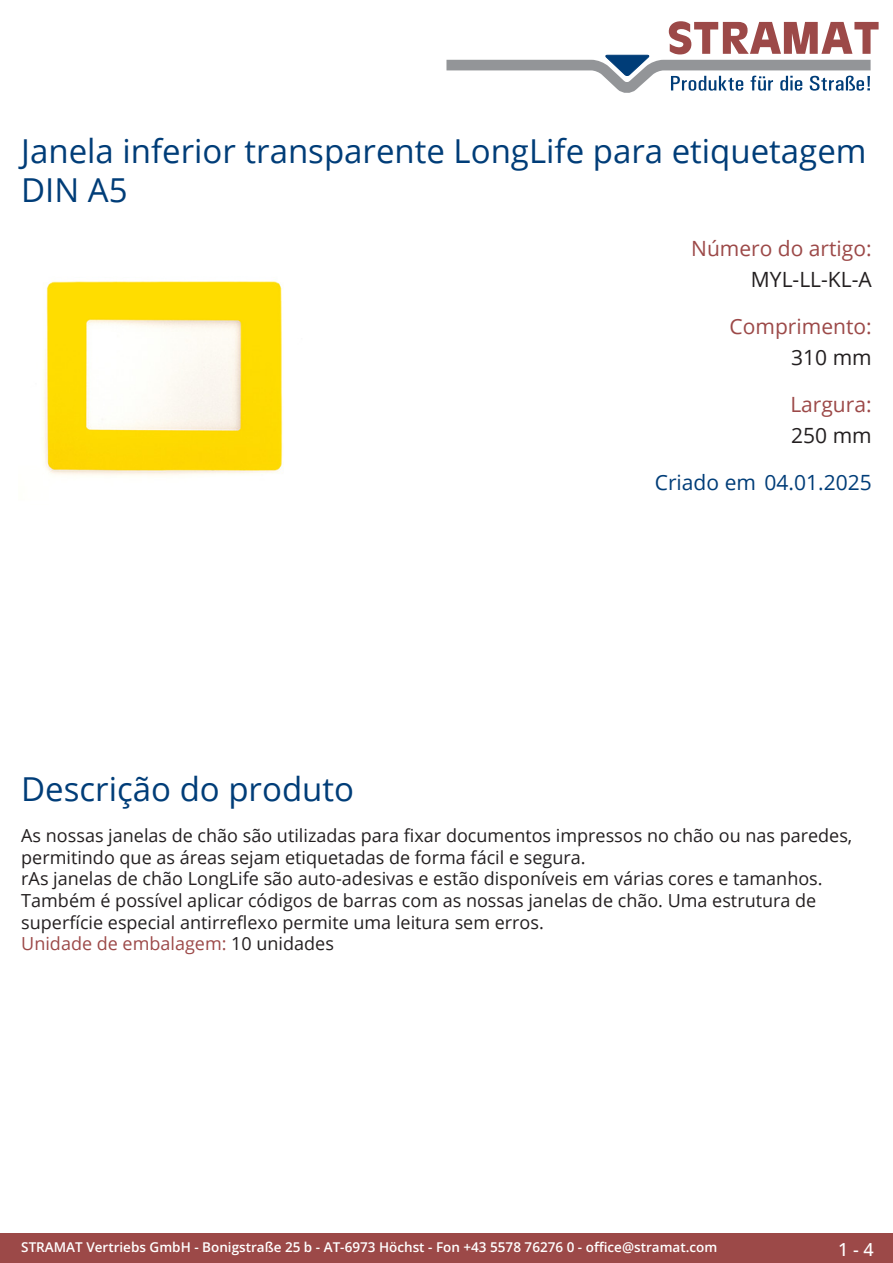
<style>
.page{position:relative;width:893px;height:1263px;background:#fff}
.page>*{position:absolute;margin:0;border:0;box-sizing:border-box;transform-origin:0 0}
.Produkttitel{font:33px/39.6px "Open Sans";color:#003d78}
.TechDaten_Überschrif{font:21px "Open Sans";color:#9c4948}
.TechDaten_Inhalt{font:21px "Open Sans";color:#231f20}
.Erstellungsdatum{font:21px "Open Sans";color:#003d78}
.Beschreibung_Text{font:18px/21.6px "Open Sans";color:#231f20}
.t1{font:500 18px "Open Sans";color:#fff}
.t2{font:600 13.5px "Open Sans";color:#fff}
.s1{color:#9c4948}
</style>
<div class="page">
<div style="left:0;top:1233px;width:893px;height:30px;background:#9c4948"></div>
<svg style="left:446px;top:21px;width:433px;height:72px"></svg>
<img style="left:43px;top:281px;width:240px;height:195px">
<p class="Produkttitel" style="left:21px;top:130px;width:847px">Janela inferior transparente LongLife para etiquetagem<br>DIN A5</p>
<p class="TechDaten_Überschrif" style="left:691px;top:234px;width:182px">Número do artigo:</p>
<p class="TechDaten_Inhalt" style="left:751px;top:265px;width:122px">MYL-LL-KL-A</p>
<p class="TechDaten_Überschrif" style="left:730px;top:312px;width:144px">Comprimento:</p>
<p class="TechDaten_Inhalt" style="left:791px;top:343px;width:82px">310 mm</p>
<p class="TechDaten_Überschrif" style="left:790px;top:390px;width:83px">Largura:</p>
<p class="TechDaten_Inhalt" style="left:791px;top:421px;width:82px">250 mm</p>
<p class="Erstellungsdatum" style="left:655px;top:468px;width:218px">Criado em 04.01.2025</p>
<p class="Produkttitel" style="left:21px;top:768px;width:334px">Descrição do produto</p>
<p class="Beschreibung_Text" style="left:21px;top:824px;width:833px">As nossas janelas de chão são utilizadas para fixar documentos impressos no chão ou nas paredes, permitindo que as áreas sejam etiquetadas de forma fácil e segura.<br>rAs janelas de chão LongLife são auto-adesivas e estão disponíveis em várias cores e tamanhos.<br>Também é possível aplicar códigos de barras com as nossas janelas de chão. Uma estrutura de superfície especial antirreflexo permite uma leitura sem erros.<br><span class="s1">Unidade de embalagem:</span> 10 unidades</p>
<p class="t2" style="left:21px;top:1238px;width:698px">STRAMAT Vertriebs GmbH - Bonigstraße 25 b - AT-6973 Höchst - Fon +43 5578 76276 0 - office@stramat.com</p>
<p class="t1" style="left:838px;top:1237px;width:37px">1 - 4</p>
</div>
